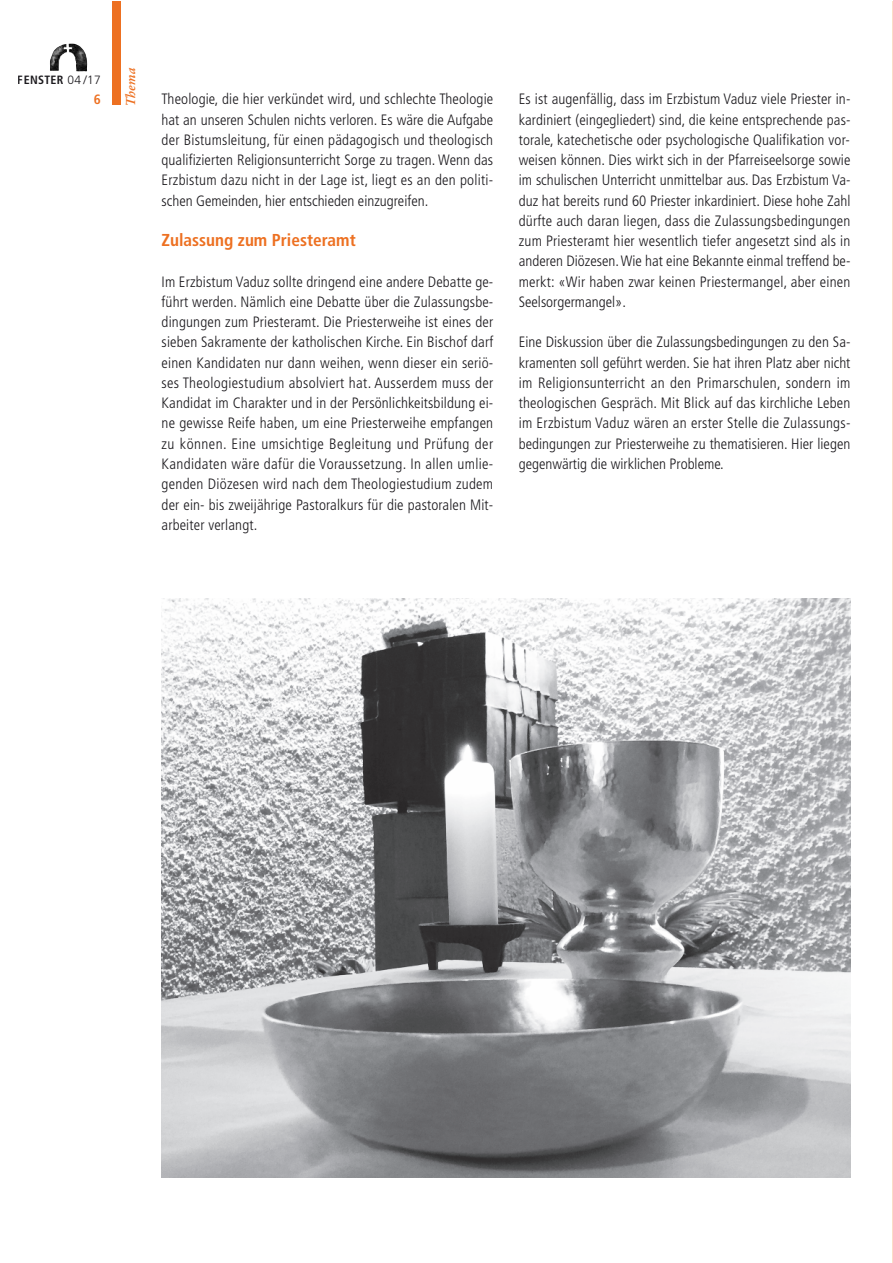
<style>
.page{position:relative;width:893px;height:1263px;background:#fff}
.page>*{position:absolute;margin:0;border:0;box-sizing:border-box;transform-origin:0 0}
.t1{font:700 condensed 17.25px "Frutiger";color:#ed7021}
.t2{font:300 condensed 15px/20.2px "Frutiger";color:#1c1a1e;text-align:justify}
.t3{font:700 condensed 13.5px "Frutiger";color:#ed7021}
.t4{font:italic 700 12.75px "Stempel Garamond";color:#ed7021}
.t5{font:700 condensed 12px "Frutiger";letter-spacing:.025em;color:#1c1a1e}
.s1{font-weight:300;font-stretch:normal}
</style>
<div class="page">
<hr style="left:892px;top:1px;width:1px;height:1262px;background:#fcddc7">
<div style="left:113px;top:1px;width:8px;height:103px;background:#ed7021"></div>
<img style="left:50px;top:44px;width:37px;height:28px">
<img style="left:162px;top:598px;width:688px;height:580px">
<p class="t4" style="left:123px;top:106px;width:40px;rotate:-90deg">Thema</p>
<p class="t5" style="left:18px;top:73px;width:84px">FENSTER <span class="s1">04 /17</span></p>
<p class="t3" style="left:94px;top:92px;width:9px">6</p>
<p class="t2" style="left:162px;top:89px;width:333px">Theologie, die hier verkündet wird, und schlechte Theologie hat an unseren Schulen nichts verloren. Es wäre die Aufgabe der Bistumsleitung, für einen pädagogisch und theologisch qualifizierten Religionsunterricht Sorge zu tragen. Wenn das Erzbistum dazu nicht in der Lage ist, liegt es an den politi&shy;schen Gemeinden, hier entschieden einzugreifen.</p>
<p class="t1" style="left:162px;top:230px;width:196px">Zulassung zum Priesteramt</p>
<p class="t2" style="left:162px;top:272px;width:333px">Im Erzbistum Vaduz sollte dringend eine andere Debatte ge&shy;führt werden. Nämlich eine Debatte über die Zulassungsbe&shy;dingungen zum Priesteramt. Die Priesterweihe ist eines der sieben Sakramente der katholischen Kirche. Ein Bischof darf einen Kandidaten nur dann weihen, wenn dieser ein seriö&shy;ses Theologiestudium absolviert hat. Ausserdem muss der Kandidat im Charakter und in der Persönlichkeitsbildung ei&shy;ne gewisse Reife haben, um eine Priesterweihe empfangen zu können. Eine umsichtige Begleitung und Prüfung der Kandidaten wäre dafür die Voraussetzung. In allen umlie&shy;genden Diözesen wird nach dem Theologiestudium zudem der ein- bis zweijährige Pastoralkurs für die pastoralen Mit&shy;arbeiter verlangt.</p>
<p class="t2" style="left:519px;top:89px;width:333px">Es ist augenfällig, dass im Erzbistum Vaduz viele Priester in&shy;kardiniert (eingegliedert) sind, die keine entsprechende pas&shy;torale, katechetische oder psychologische Qualifikation vor&shy;weisen können. Dies wirkt sich in der Pfarreiseelsorge sowie im schulischen Unterricht unmittelbar aus. Das Erzbistum Va&shy;duz hat bereits rund 60 Priester inkardiniert. Diese hohe Zahl dürfte auch daran liegen, dass die Zulassungsbedingungen zum Priesteramt hier wesentlich tiefer angesetzt sind als in anderen Diözesen.Wie hat eine Bekannte einmal treffend be&shy;merkt: «Wir haben zwar keinen Priestermangel, aber einen Seelsorgermangel».</p>
<p class="t2" style="left:519px;top:332px;width:333px">Eine Diskussion über die Zulassungsbedingungen zu den Sa&shy;kramenten soll geführt werden. Sie hat ihren Platz aber nicht im Religionsunterricht an den Primarschulen, sondern im theologischen Gespräch. Mit Blick auf das kirchliche Leben im Erzbistum Vaduz wären an erster Stelle die Zulassungs&shy;bedingungen zur Priesterweihe zu thematisieren. Hier liegen gegenwärtig die wirklichen Probleme.</p>
</div>
